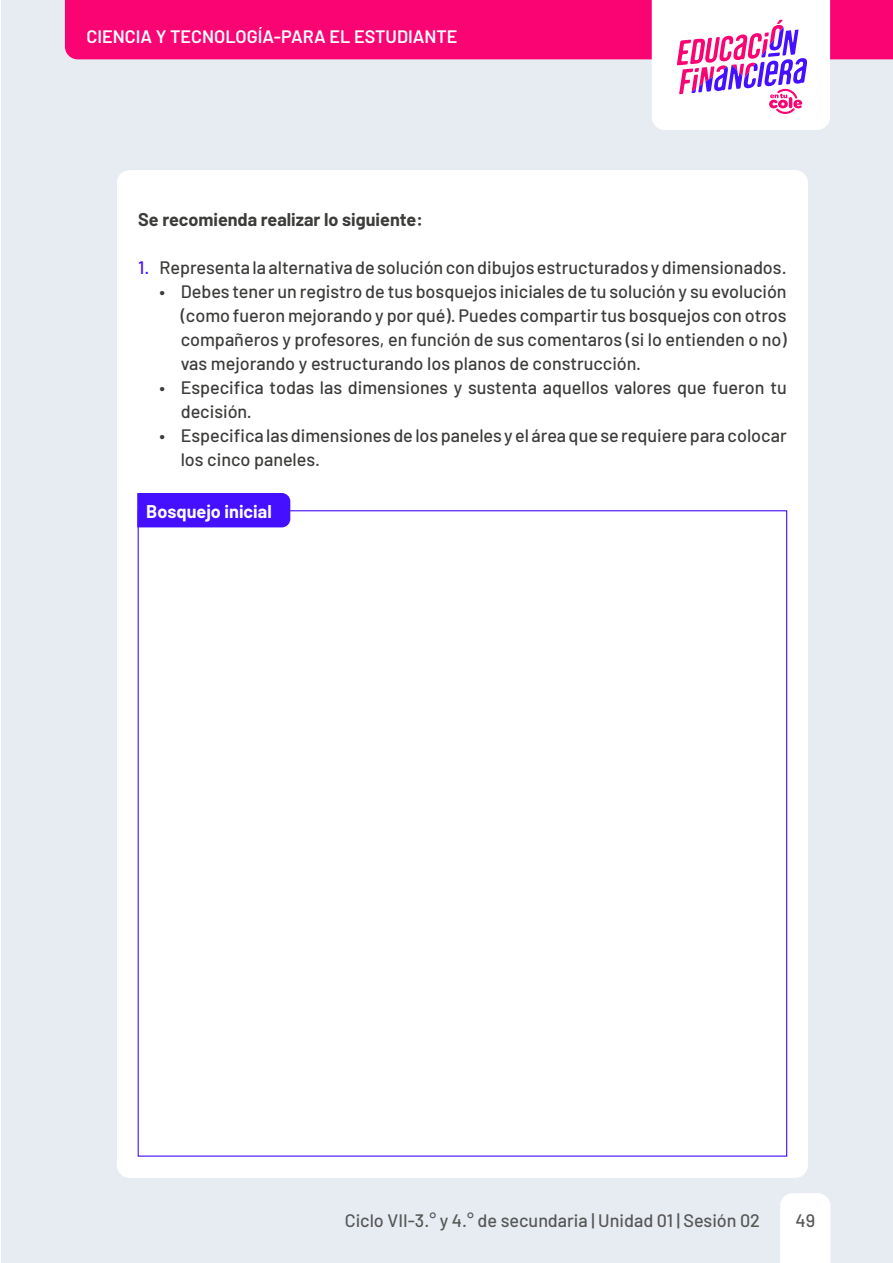
<style>
.page{position:relative;width:893px;height:1263px;background:#fff}
.page>*{position:absolute;margin:0;border:0;box-sizing:border-box;transform-origin:0 0}
.t1{font:500 18px/24px "Barlow";color:#3c3c3b}
.t2{font:500 18px "Barlow";color:#575756}
.t3{font:600 18px "Barlow";color:#fff}
.t4{font:700 18px "Barlow";color:#3c3c3b}
.t5{font:700 18px "Barlow";color:#fff}
.s1{color:#450fff}
</style>
<div class="page">
<div style="left:1px;top:0;width:892px;height:1263px;background:#e6ecf2"></div>
<hr style="left:0;top:0;width:1px;height:1263px;background:#e6ecf2">
<div style="left:65px;top:0;width:828px;height:59px;background:#fa0373"></div>
<svg style="left:652px;top:0;width:178px;height:130px"></svg>
<div style="left:780px;top:1193px;width:50px;height:70px;background:#fff"></div>
<div style="left:117px;top:170px;width:691px;height:1008px;background:#fff;border-radius:13px"></div>
<div style="left:137px;top:493px;width:153px;height:34px;background:#450fff"></div>
<p class="t3" style="left:87px;top:23px;width:373px">CIENCIA Y TECNOLOGÍA-PARA EL ESTUDIANTE</p>
<p class="t4" style="left:138px;top:207px;width:286px">Se recomienda realizar lo siguiente:</p>
<p class="t1" style="left:138px;top:254px;width:650px"><span class="s1">1.</span> Representa la alternativa de solución con dibujos estructurados y dimensionados.</p>
<p class="t1" style="left:181px;top:278px;width:607px;text-align:justify;text-indent:-21px">• Debes tener un registro de tus bosquejos iniciales de tu solución y su evolución (como fueron mejorando y por qué). Puedes compartir tus bosquejos con otros compañeros y profesores, en función de sus comentaros (si lo entienden o no) vas mejorando y estructurando los planos de construcción.</p>
<p class="t1" style="left:181px;top:374px;width:607px;text-indent:-21px">• Especifica todas las dimensiones y sustenta aquellos valores que fueron tu decisión.</p>
<p class="t1" style="left:181px;top:422px;width:607px;text-indent:-21px">• Especifica las dimensiones de los paneles y el área que se requiere para colocar los cinco paneles.</p>
<p class="t5" style="left:146px;top:498px;width:127px">Bosquejo inicial</p>
<p class="t2" style="left:345px;top:1207px;width:417px">Ciclo VII-3.° y 4.° de secundaria | Unidad 01 | Sesión 02</p>
<p class="t2" style="left:795px;top:1207px;width:21px">49</p>
</div>
